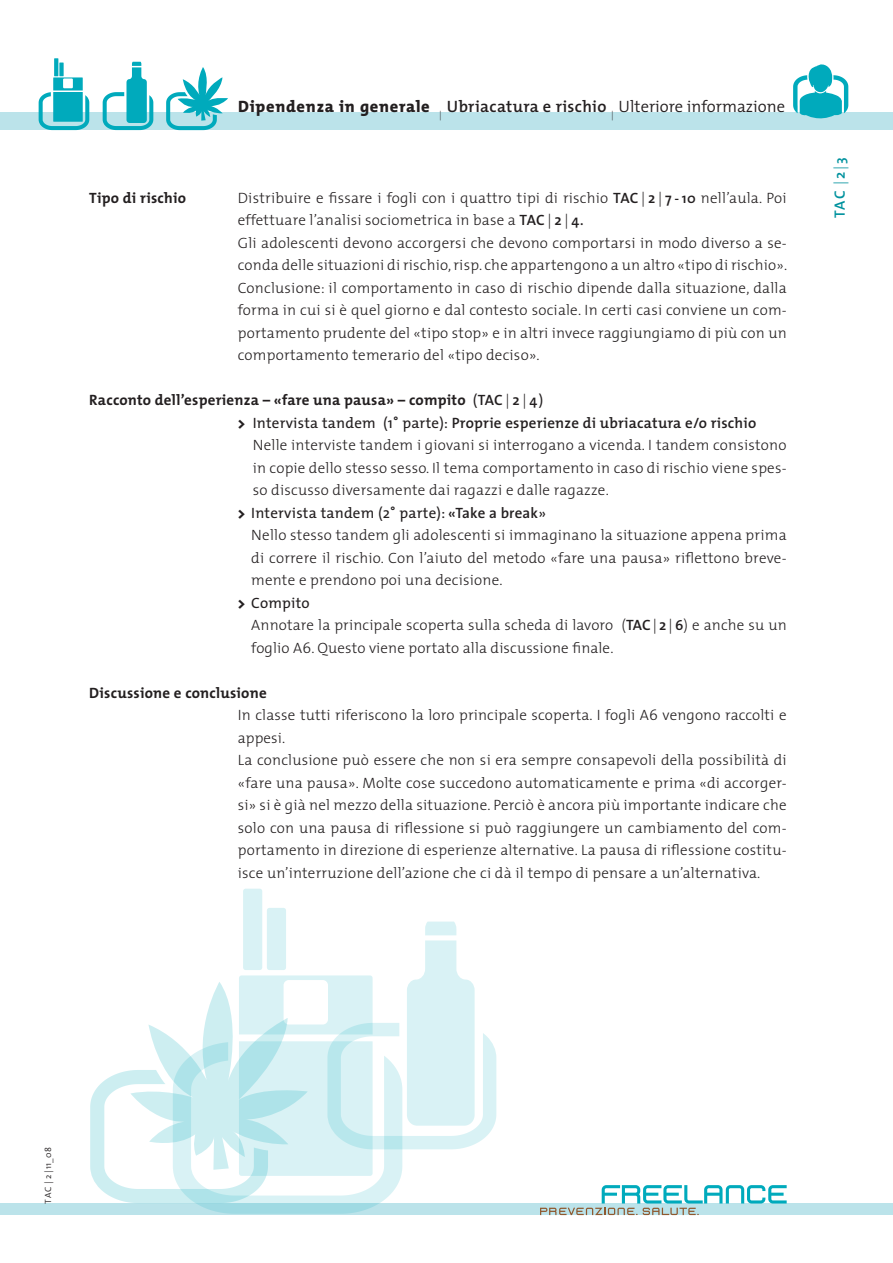
<style>
.page{position:relative;width:893px;height:1263px;background:#fff}
.page>*{position:absolute;margin:0;border:0;box-sizing:border-box;transform-origin:0 0}
.t1{font:300 16.5px "The Mix";color:#231f20}
.t2{font:300 15px/22.5px "The Mix";letter-spacing:.015em;color:#231f20}
.t3{font:700 15px "The Mix";letter-spacing:.015em;color:#231f20}
.t4{font:600 15px "The Mix";letter-spacing:.015em;color:#231f20}
.t5{font:15px "The Mix";letter-spacing:.015em;color:#231f20}
.t6{font:600 15px "The Mix";color:#00929e}
.t7{font:300 9px "The Mix";letter-spacing:.03em;color:#231f20}
.s1{font-weight:800}
.s2{font-weight:600}
.s3{font-weight:600;font-size:14.25px}
.s4{font-weight:400}
.s5{font-weight:300}
.s6{font-weight:700}
.s7{font-family:"The Sans";font-weight:600}
.s8{font-size:14.4px}
</style>
<div class="page">
<div style="left:0;top:1204px;width:893px;height:11px;background:#bbe3ea"></div>
<svg style="left:540px;top:1185px;width:247px;height:30px"></svg>
<div style="left:0;top:112px;width:893px;height:18px;background:#bbe3ea"></div>
<svg style="left:90px;top:1025px;width:83px;height:178px"></svg>
<svg style="left:173px;top:889px;width:229px;height:325px"></svg>
<svg style="left:166px;top:67px;width:62px;height:63px"></svg>
<svg style="left:39px;top:58px;width:50px;height:72px"></svg>
<svg style="left:103px;top:62px;width:50px;height:68px"></svg>
<svg style="left:327px;top:921px;width:169px;height:228px"></svg>
<svg style="left:793px;top:64px;width:55px;height:54px"></svg>
<p class="t1" style="left:238px;top:93px;width:548px"><span class="s1">Dipendenza in generale</span> <sub>|</sub> <span class="s2">Ubriacatura e rischio</span> <sub>|</sub> Ulteriore informazione</p>
<p class="t3" style="left:89px;top:185px;width:98px">Tipo di rischio</p>
<p class="t2" style="left:238px;top:186px;width:551px">Distribuire e fissare i fogli con i quattro tipi di rischio <span class="s2">TAC</span> | <span class="s2">2</span> | <span class="s3">7 - 10</span> nell’aula. Poi effettuare l’analisi sociometrica in base a <span class="s2">TAC</span> | <span class="s2">2</span> | <span class="s3">4.<br></span>Gli adolescenti devono accorgersi che devono comportarsi in modo diverso a se&shy;conda delle situazioni di rischio, risp. che appartengono a un altro «tipo di rischio».<br>Conclusione: il comportamento in caso di rischio dipende dalla situazione, dalla forma in cui si è quel giorno e dal contesto sociale. In certi casi conviene un com&shy;portamento prudente del «tipo stop» e in altri invece raggiungiamo di più con un comportamento temerario del «tipo deciso».</p>
<p class="t3" style="left:89px;top:387px;width:455px">Racconto dell’esperienza – «fare una pausa» – compito <span class="s4">(</span><span class="s2">TAC</span> <span class="s5">|</span> <span class="s2">2</span> <span class="s5">|</span> <span class="s3">4</span><span class="s4">)</span></p>
<p class="t4" style="left:238px;top:410px;width:520px"><span class="s1">&gt;</span> <span class="s4">Intervista tandem (1</span><span class="s6">˚</span> <span class="s4">parte):</span> Proprie esperienze di ubriacatura e/o rischio</p>
<p class="t2" style="left:253px;top:433px;width:535px">Nelle interviste tandem i giovani si interrogano a vicenda. I tandem consistono</p>
<p class="t2" style="left:253px;top:456px;width:535px">in copie dello stesso sesso. Il tema comportamento in caso di rischio viene spes-</p>
<p class="t2" style="left:253px;top:478px;width:358px">so discusso diversamente dai ragazzi e dalle ragazze.</p>
<p class="t5" style="left:238px;top:500px;width:310px"><span class="s1">&gt;</span> Intervista tandem (2<span class="s6">˚</span> parte): <span class="s7">«Take a break</span>»</p>
<p class="t2" style="left:251px;top:523px;width:537px">Nello stesso tandem gli adolescenti si immaginano la situazione appena prima</p>
<p class="t2" style="left:251px;top:546px;width:537px">di correre il rischio. Con l’aiuto del metodo «fare una pausa» riflettono breve-</p>
<p class="t2" style="left:251px;top:568px;width:253px">mente e prendono poi una decisione.</p>
<p class="t5" style="left:238px;top:590px;width:73px"><span class="s1">&gt;</span> Compito</p>
<p class="t2" style="left:251px;top:613px;width:537px">Annotare la principale scoperta sulla scheda di lavoro (<span class="s2">TAC</span> | <span class="s2">2</span> | <span class="s3">6</span>) e anche su un</p>
<p class="t2" style="left:251px;top:636px;width:364px">foglio A6. Questo viene portato alla discussione finale.</p>
<p class="t3" style="left:89px;top:680px;width:179px">Discussione e conclusione</p>
<p class="t2" style="left:238px;top:703px;width:550px">In classe tutti riferiscono la loro principale scoperta. I fogli A6 vengono raccolti e appesi.<br>La conclusione può essere che non si era sempre consapevoli della possibilità di «fare una pausa». Molte cose succedono automaticamente e prima «di accorger&shy;si» si è già nel mezzo della situazione. Perciò è ancora più importante indicare che solo con una pausa di riflessione si può raggiungere un cambiamento del com&shy;portamento in direzione di esperienze alternative. La pausa di riflessione costitu&shy;isce un’interruzione dell’azione che ci dà il tempo di pensare a un’alternativa.</p>
<p class="t6" style="left:827px;top:218px;width:62px;rotate:-90deg">TAC <span class="s5">|</span> 2 <span class="s5">|</span><span class="s8">3</span></p>
<p class="t7" style="left:41px;top:1203px;width:58px;rotate:-90deg">TAC | 2 | 11_08</p>
</div>
